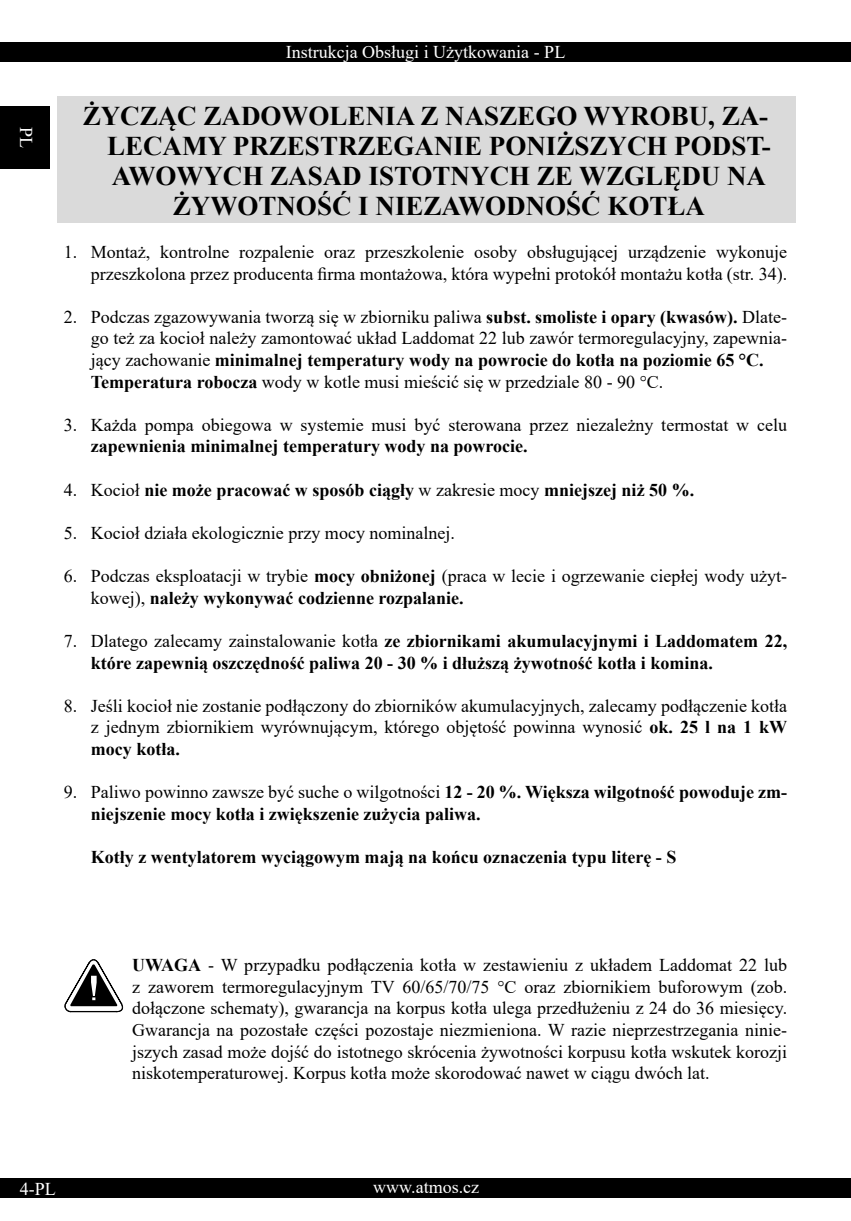
<style>
.page{position:relative;width:851px;height:1221px;background:#fff}
.page>*{position:absolute;margin:0;border:0;box-sizing:border-box;transform-origin:0 0}
.t1{font:700 27px "Times New Roman";color:#000}
.t2{font:18px/21.6px "Times New Roman";color:#000}
.t3{font:700 18px/21.6px "Times New Roman";color:#000}
.t4{font:18px "Times New Roman";color:#fff}
.s1{font-weight:700}
.s2{font-weight:400}
</style>
<div class="page">
<div style="left:0;top:43px;width:850px;height:19px;background:#000"></div>
<div style="left:0;top:106px;width:50px;height:63px;background:#000"></div>
<div style="left:0;top:1178px;width:850px;height:20px;background:#000"></div>
<div style="left:57px;top:97px;width:738px;height:126px;background:#dadada"></div>
<svg style="left:64px;top:959px;width:59px;height:53px"></svg>
<p class="t4" style="left:39px;top:127px;width:23px;rotate:90deg">PL</p>
<p class="t4" style="left:285px;top:40px;width:281px">Instrukcja Obsługi i Użytkowania - PL</p>
<h1 class="t1" style="left:83px;top:96px;width:687px">ŻYCZĄC ZADOWOLENIA Z NASZEGO WYROBU, ZA-</h1>
<h1 class="t1" style="left:107px;top:126px;width:665px">LECAMY PRZESTRZEGANIE PONIŻSZYCH PODST-</h1>
<h1 class="t1" style="left:112px;top:156px;width:655px">AWOWYCH ZASAD ISTOTNYCH ZE WZGLĘDU NA</h1>
<h1 class="t1" style="left:173px;top:186px;width:533px">ŻYWOTNOŚĆ I NIEZAWODNOŚĆ KOTŁA</h1>
<p class="t2" style="left:64px;top:240px;width:724px;text-align:right">1. Montaż, kontrolne rozpalenie oraz przeszkolenie osoby obsługującej urządzenie wykonuje przeszkolona przez producenta firma montażowa, która wypełni protokół montażu kotła (str. 34).</p>
<p class="t2" style="left:91px;top:305px;width:697px;text-indent:-27px">2. Podczas zgazowywania tworzą się w zbiorniku paliwa <span class="s1">subst. smoliste i opary (kwasów).</span> Dlate&shy;go też za kocioł należy zamontować układ Laddomat 22 lub zawór termoregulacyjny, zapewnia&shy;jący zachowanie <span class="s1">minimalnej temperatury wody na powrocie do kotła na poziomie 65 °C.<br>Temperatura robocza</span> wody w kotle musi mieścić się w przedziale 80 - 90 °C.</p>
<p class="t2" style="left:64px;top:413px;width:724px">3. Każda pompa obiegowa w systemie musi być sterowana przez niezależny termostat w celu</p>
<p class="t3" style="left:91px;top:435px;width:438px">zapewnienia minimalnej temperatury wody na powrocie.</p>
<p class="t3" style="left:64px;top:478px;width:631px"><span class="s2">4. Kocioł</span> nie może pracować w sposób ciągły <span class="s2">w zakresie mocy</span> mniejszej niż 50 %.</p>
<p class="t2" style="left:64px;top:521px;width:392px">5. Kocioł działa ekologicznie przy mocy nominalnej.</p>
<p class="t2" style="left:91px;top:564px;width:697px;text-indent:-27px">6. Podczas eksploatacji w trybie <span class="s1">mocy obniżonej</span> (praca w lecie i ogrzewanie ciepłej wody użyt&shy;kowej), <span class="s1">należy wykonywać codzienne rozpalanie.</span></p>
<p class="t3" style="left:91px;top:629px;width:697px;text-indent:-27px"><span class="s2">7. Dlatego zalecamy zainstalowanie kotła</span> ze zbiornikami akumulacyjnymi i Laddomatem 22, które zapewnią oszczędność paliwa 20 - 30 % i dłuższą żywotność kotła i komina.</p>
<p class="t2" style="left:91px;top:694px;width:697px;text-align:justify;text-indent:-27px">8. Jeśli kocioł nie zostanie podłączony do zbiorników akumulacyjnych, zalecamy podłączenie kotła z jednym zbiornikiem wyrównującym, którego objętość powinna wynosić <span class="s1">ok. 25 l na 1 kW mocy kotła.</span></p>
<p class="t3" style="left:91px;top:780px;width:697px;text-indent:-27px"><span class="s2">9. Paliwo powinno zawsze być suche o wilgotności</span> 12 - 20 %. Większa wilgotność powoduje zm&shy;niejszenie mocy kotła i zwiększenie zużycia paliwa.</p>
<p class="t3" style="left:91px;top:845px;width:587px">Kotły z wentylatorem wyciągowym mają na końcu oznaczenia typu literę - S</p>
<p class="t2" style="left:132px;top:953px;width:656px;text-align:justify"><span class="s1">UWAGA</span> - W przypadku podłączenia kotła w zestawieniu z układem Laddomat 22 lub z zaworem termoregulacyjnym TV 60/65/70/75 °C oraz zbiornikiem buforowym (zob. dołączone schematy), gwarancja na korpus kotła ulega przedłużeniu z 24 do 36 miesięcy.<br>Gwarancja na pozostałe części pozostaje niezmieniona. W razie nieprzestrzegania ninie&shy;jszych zasad może dojść do istotnego skrócenia żywotności korpusu kotła wskutek korozji niskotemperaturowej. Korpus kotła może skorodować nawet w ciągu dwóch lat.</p>
<p class="t4" style="left:20px;top:1175px;width:37px">4-PL</p>
<p class="t4" style="left:373px;top:1173px;width:107px">www.atmos.cz</p>
</div>
